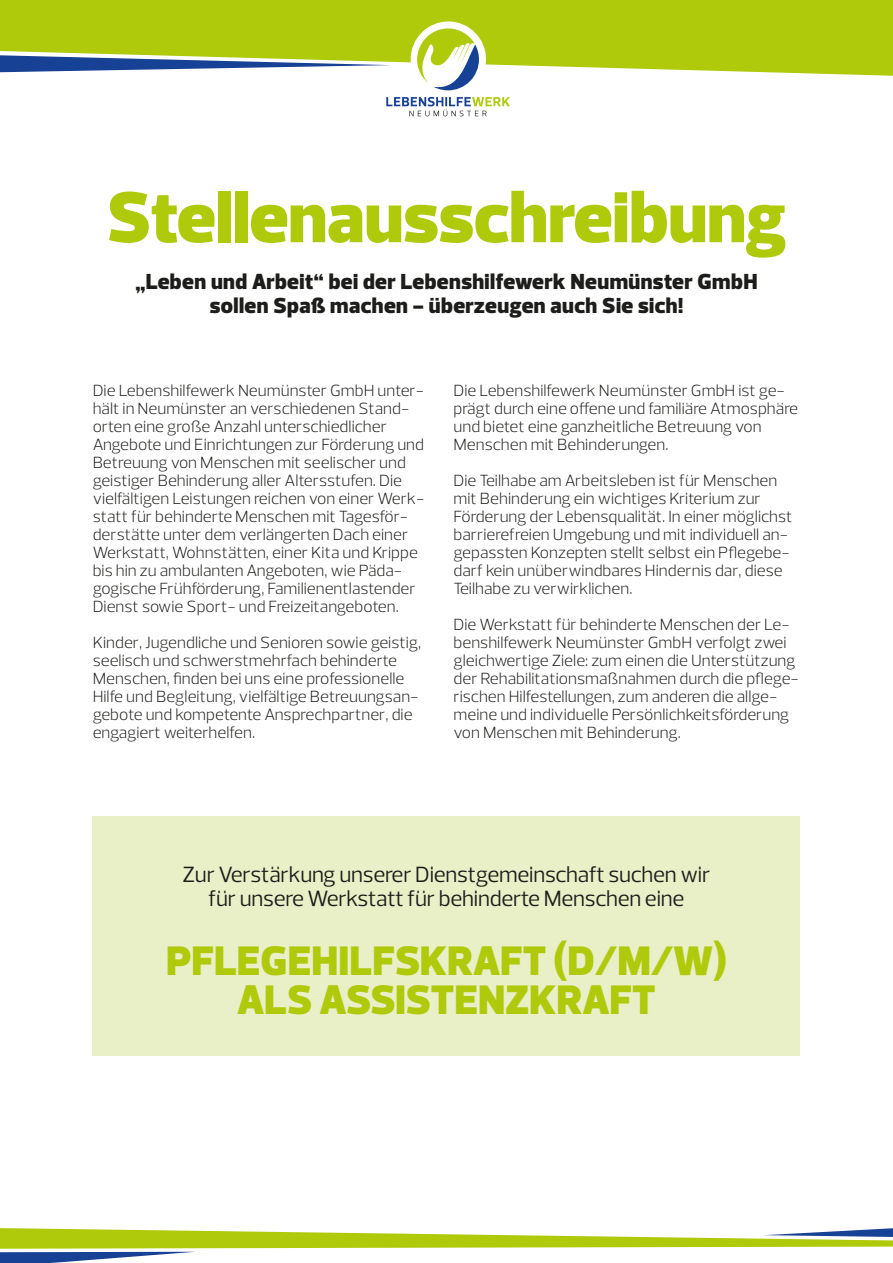
<style>
.page{position:relative;width:893px;height:1263px;background:#fff}
.page>*{position:absolute;margin:0;border:0;box-sizing:border-box;transform-origin:0 0}
.t1{font:900 73.5px "Prelo";color:#afca0b}
.t2{font:900 42px/39px "Prelo";letter-spacing:.005em;color:#afca0b;text-align:center}
.t3{font:22.5px/24px "Prelo";letter-spacing:-.01em;color:#1d1d1b;text-align:center}
.t4{font:900 22.2px/24.2px "Prelo";letter-spacing:.02em;color:#1d1d1b;text-align:center}
.t5{font:300 16.5px/18px "Prelo";color:#1d1d1b}
</style>
<div class="page">
<svg style="left:0;top:0;width:893px;height:76px;fill:#afca0b"></svg>
<div style="left:411px;top:21px;width:75px;height:76px;background:#fff;border-radius:50%"></div>
<svg style="left:417px;top:28px;width:62px;height:62px"></svg>
<svg style="left:386px;top:97px;width:124px;height:19px"></svg>
<svg style="left:0;top:1228px;width:893px;height:35px"></svg>
<div style="left:93px;top:816px;width:707px;height:240px;background:#e9efc6"></div>
<h1 class="t1" style="left:107px;top:172px;width:681px">Stellenausschreibung</h1>
<h3 class="t4" style="left:135px;top:269px;width:624px">„Leben und Arbeit“ bei der Lebenshilfewerk Neumünster GmbH sollen Spaß machen - überzeugen auch Sie sich!</h3>
<p class="t5" style="left:93px;top:382px;width:333px">Die Lebenshilfewerk Neumünster GmbH unter&shy;hält in Neumünster an verschiedenen Stand&shy;orten eine große Anzahl unterschiedlicher Angebote und Einrichtungen zur Förderung und Betreuung von Menschen mit seelischer und geistiger Behinderung aller Altersstufen. Die vielfältigen Leistungen reichen von einer Werk&shy;statt für behinderte Menschen mit Tagesför&shy;derstätte unter dem verlängerten Dach einer Werkstatt, Wohnstätten, einer Kita und Krippe bis hin zu ambulanten Angeboten, wie Päda&shy;gogische Frühförderung, Familienentlastender Dienst sowie Sport- und Freizeitangeboten.</p>
<p class="t5" style="left:93px;top:634px;width:330px">Kinder, Jugendliche und Senioren sowie geistig, seelisch und schwerstmehrfach behinderte Menschen, finden bei uns eine professionelle Hilfe und Begleitung, vielfältige Betreuungsan&shy;gebote und kompetente Ansprechpartner, die engagiert weiterhelfen.</p>
<p class="t5" style="left:453px;top:382px;width:346px">Die Lebenshilfewerk Neumünster GmbH ist ge&shy;prägt durch eine offene und familiäre Atmosphäre und bietet eine ganzheitliche Betreuung von Menschen mit Behinderungen.</p>
<p class="t5" style="left:453px;top:472px;width:341px">Die Teilhabe am Arbeitsleben ist für Menschen mit Behinderung ein wichtiges Kriterium zur Förderung der Lebensqualität. In einer möglichst barrierefreien Umgebung und mit individuell an&shy;gepassten Konzepten stellt selbst ein Pflegebe&shy;darf kein unüberwindbares Hindernis dar, diese Teilhabe zu verwirklichen.</p>
<p class="t5" style="left:453px;top:616px;width:347px">Die Werkstatt für behinderte Menschen der Le&shy;benshilfewerk Neumünster GmbH verfolgt zwei gleichwertige Ziele: zum einen die Unterstützung der Rehabilitationsmaßnahmen durch die pflege&shy;rischen Hilfestellungen, zum anderen die allge&shy;meine und individuelle Persönlichkeitsförderung von Menschen mit Behinderung.</p>
<h3 class="t3" style="left:183px;top:862px;width:529px">Zur Verstärkung unserer Dienstgemeinschaft suchen wir für unsere Werkstatt für behinderte Menschen eine</h3>
<h2 class="t2" style="left:166px;top:941px;width:562px">PFLEGEHILFSKRAFT (D/M/W)<br>ALS ASSISTENZKRAFT</h2>
</div>
